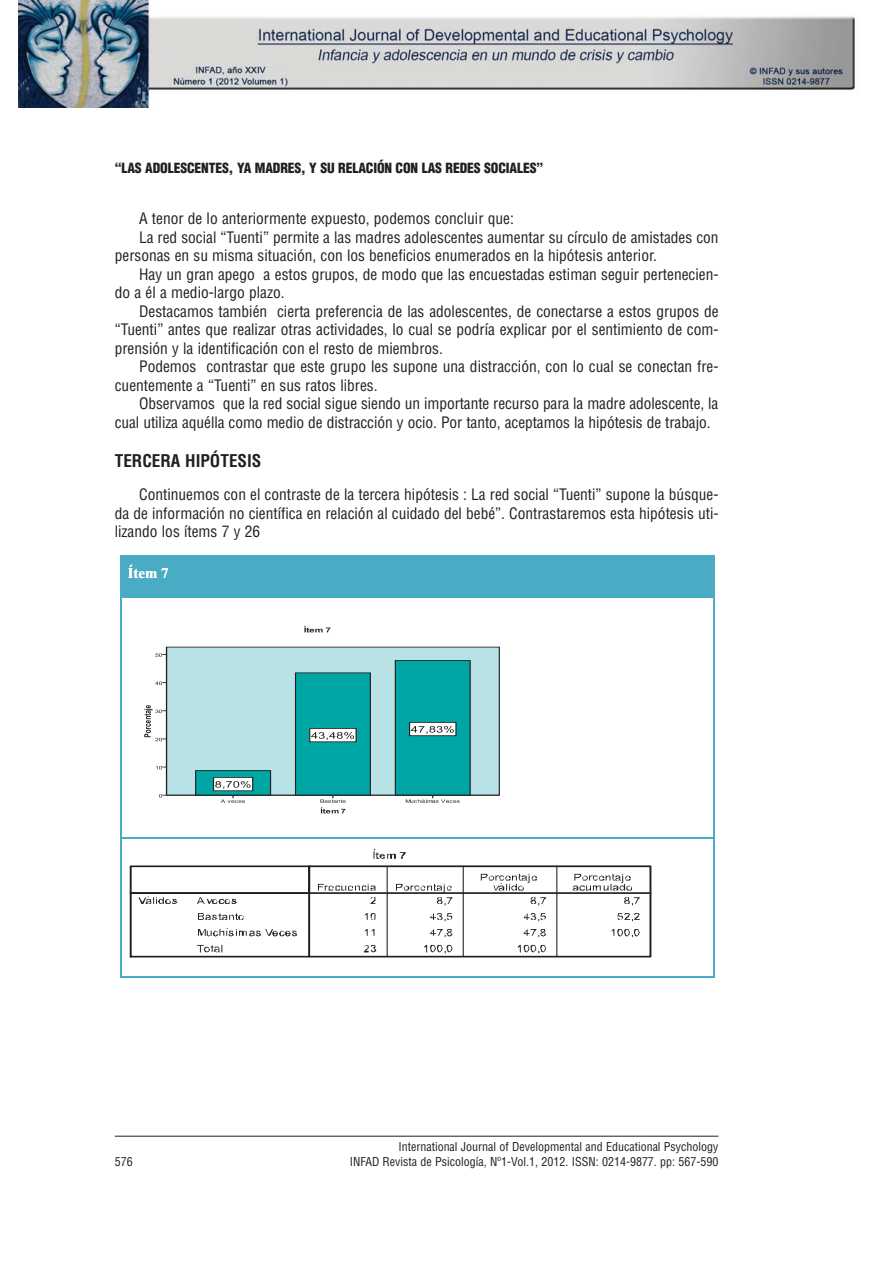
<style>
.page{position:relative;width:893px;height:1263px;background:#fff}
.page>*{position:absolute;margin:0;border:0;box-sizing:border-box;transform-origin:0 0}
.t1{font:700 condensed 17.1px "Helvetica";color:#231f20}
.t2{font:condensed 15.45px/18.5px "Helvetica";color:#231f20;text-align:justify}
.t3{font:14.85px "Times New Roman PS Bold MT+PIPLRV";color:#fff}
.t4{font:900 condensed 13.65px "Helvetica";letter-spacing:-.01em;color:#231f20}
.t5{font:condensed 12px "Helvetica";color:#231f20}
</style>
<div class="page">
<img style="left:19px;top:0;width:836px;height:108px">
<hr style="left:115px;top:1136px;width:603px;height:1px;background:#231f20">
<div style="left:122px;top:556px;width:591px;height:41px;background:#4aabc5"></div>
<hr style="left:120px;top:555px;width:593px;height:1px;background:#4aabc5">
<hr style="left:120px;top:556px;width:2px;height:41px;background:#4aabc5">
<hr style="left:713px;top:556px;width:1px;height:41px;background:#4aabc5">
<div style="left:166px;top:647px;width:333px;height:148px;background:#b8e2e5"></div>
<hr style="left:166px;top:795px;width:333px;height:1px;background:#231f20">
<svg style="left:406px;top:795px;width:54px;height:8px"></svg>
<svg style="left:320px;top:795px;width:26px;height:18px"></svg>
<svg style="left:221px;top:795px;width:24px;height:8px"></svg>
<svg style="left:155px;top:653px;width:11px;height:4px"></svg>
<svg style="left:155px;top:682px;width:11px;height:3px"></svg>
<svg style="left:144px;top:705px;width:22px;height:36px"></svg>
<svg style="left:156px;top:766px;width:10px;height:3px"></svg>
<svg style="left:159px;top:794px;width:7px;height:4px"></svg>
<div style="left:196px;top:771px;width:74px;height:24px;background:#00a6a4"></div>
<div style="left:195px;top:770px;width:76px;height:25px;border:1px solid #231f20"></div>
<div style="left:295px;top:673px;width:75px;height:122px;background:#00a6a4"></div>
<div style="left:295px;top:673px;width:76px;height:122px;border:1px solid #231f20"></div>
<div style="left:395px;top:661px;width:75px;height:134px;background:#00a6a4"></div>
<div style="left:395px;top:660px;width:75px;height:135px;border:1px solid #231f20"></div>
<div style="left:409px;top:722px;width:47px;height:14px;background:#fff"></div>
<div style="left:409px;top:722px;width:47px;height:14px;border:1px solid #231f20"></div>
<svg style="left:411px;top:726px;width:43px;height:8px"></svg>
<div style="left:310px;top:729px;width:46px;height:13px;background:#fff"></div>
<div style="left:309px;top:728px;width:47px;height:14px;border:1px solid #231f20"></div>
<svg style="left:311px;top:732px;width:43px;height:8px"></svg>
<div style="left:213px;top:778px;width:40px;height:13px;background:#fff"></div>
<div style="left:213px;top:777px;width:40px;height:14px;border:1px solid #231f20"></div>
<svg style="left:215px;top:781px;width:35px;height:8px"></svg>
<svg style="left:304px;top:626px;width:26px;height:6px"></svg>
<hr style="left:122px;top:597px;width:591px;height:1px;background:#4aabc5">
<hr style="left:120px;top:598px;width:2px;height:240px;background:#4aabc5">
<hr style="left:713px;top:598px;width:1px;height:240px;background:#4aabc5">
<svg style="left:572px;top:874px;width:60px;height:17px"></svg>
<svg style="left:481px;top:874px;width:56px;height:17px"></svg>
<svg style="left:318px;top:884px;width:57px;height:7px"></svg>
<svg style="left:198px;top:913px;width:46px;height:7px"></svg>
<svg style="left:198px;top:928px;width:99px;height:9px"></svg>
<svg style="left:197px;top:945px;width:25px;height:7px"></svg>
<svg style="left:518px;top:945px;width:28px;height:8px"></svg>
<svg style="left:424px;top:945px;width:28px;height:8px"></svg>
<svg style="left:364px;top:945px;width:12px;height:7px"></svg>
<svg style="left:611px;top:929px;width:29px;height:8px"></svg>
<svg style="left:524px;top:929px;width:22px;height:8px"></svg>
<svg style="left:430px;top:929px;width:22px;height:8px"></svg>
<svg style="left:365px;top:929px;width:9px;height:7px"></svg>
<svg style="left:617px;top:913px;width:23px;height:9px"></svg>
<svg style="left:524px;top:913px;width:22px;height:9px"></svg>
<svg style="left:430px;top:913px;width:22px;height:9px"></svg>
<svg style="left:365px;top:913px;width:10px;height:7px"></svg>
<svg style="left:624px;top:897px;width:16px;height:9px"></svg>
<svg style="left:530px;top:897px;width:16px;height:9px"></svg>
<svg style="left:396px;top:884px;width:56px;height:22px"></svg>
<svg style="left:371px;top:897px;width:4px;height:7px"></svg>
<svg style="left:129px;top:866px;width:182px;height:38px"></svg>
<hr style="left:131px;top:892px;width:519px;height:2px;background:#231f20">
<hr style="left:308px;top:866px;width:2px;height:91px;background:#231f20">
<hr style="left:387px;top:866px;width:1px;height:91px;background:#231f20">
<hr style="left:463px;top:866px;width:1px;height:91px;background:#231f20">
<hr style="left:556px;top:866px;width:1px;height:91px;background:#231f20">
<div style="left:130px;top:865px;width:521px;height:93px;border:2px solid #231f20"></div>
<svg style="left:373px;top:849px;width:33px;height:10px"></svg>
<hr style="left:122px;top:838px;width:591px;height:1px;background:#4aabc5">
<hr style="left:120px;top:839px;width:2px;height:138px;background:#4aabc5">
<hr style="left:120px;top:976px;width:593px;height:1px;background:#4aabc5">
<hr style="left:713px;top:839px;width:1px;height:138px;background:#4aabc5">
<p class="t4" style="left:115px;top:163px;width:430px">“LAS ADOLESCENTES, YA MADRES, Y SU RELACIÓN CON LAS REDES SOCIALES”</p>
<p class="t2" style="left:139px;top:211px;width:376px">A tenor de lo anteriormente expuesto, podemos concluir que:</p>
<p class="t2" style="left:139px;top:229px;width:581px">La red social “Tuenti” permite a las madres adolescentes aumentar su círculo de amistades con</p>
<p class="t2" style="left:115px;top:248px;width:544px">personas en su misma situación, con los beneficios enumerados en la hipótesis anterior.</p>
<p class="t2" style="left:139px;top:266px;width:581px">Hay un gran apego a estos grupos, de modo que las encuestadas estiman seguir pertenecien-</p>
<p class="t2" style="left:115px;top:285px;width:171px">do a él a medio-largo plazo.</p>
<p class="t2" style="left:139px;top:303px;width:581px">Destacamos también cierta preferencia de las adolescentes, de conectarse a estos grupos de</p>
<p class="t2" style="left:115px;top:322px;width:605px">“Tuenti” antes que realizar otras actividades, lo cual se podría explicar por el sentimiento de com-</p>
<p class="t2" style="left:115px;top:340px;width:330px">prensión y la identificación con el resto de miembros.</p>
<p class="t2" style="left:139px;top:359px;width:581px">Podemos contrastar que este grupo les supone una distracción, con lo cual se conectan fre-</p>
<p class="t2" style="left:115px;top:377px;width:264px">cuentemente a “Tuenti” en sus ratos libres.</p>
<p class="t2" style="left:139px;top:396px;width:581px">Observamos que la red social sigue siendo un importante recurso para la madre adolescente, la</p>
<p class="t2" style="left:115px;top:414px;width:597px">cual utiliza aquélla como medio de distracción y ocio. Por tanto, aceptamos la hipótesis de trabajo.</p>
<p class="t1" style="left:115px;top:454px;width:148px">TERCERA HIPÓTESIS</p>
<p class="t2" style="left:115px;top:487px;width:605px;text-indent:24px">Continuemos con el contraste de la tercera hipótesis : La red social “Tuenti” supone la búsque&shy;da de información no científica en relación al cuidado del bebé”. Contrastaremos esta hipótesis uti&shy;lizando los ítems 7 y 26</p>
<p class="t3" style="left:128px;top:564px;width:42px">Ítem 7</p>
<p class="t5" style="left:398px;top:1142px;width:322px">International Journal of Developmental and Educational Psychology</p>
<p class="t5" style="left:115px;top:1157px;width:19px">576</p>
<p class="t5" style="left:350px;top:1157px;width:370px">INFAD Revista de Psicología, Nº1-Vol.1, 2012. ISSN: 0214-9877. pp: 567-590</p>
</div>
